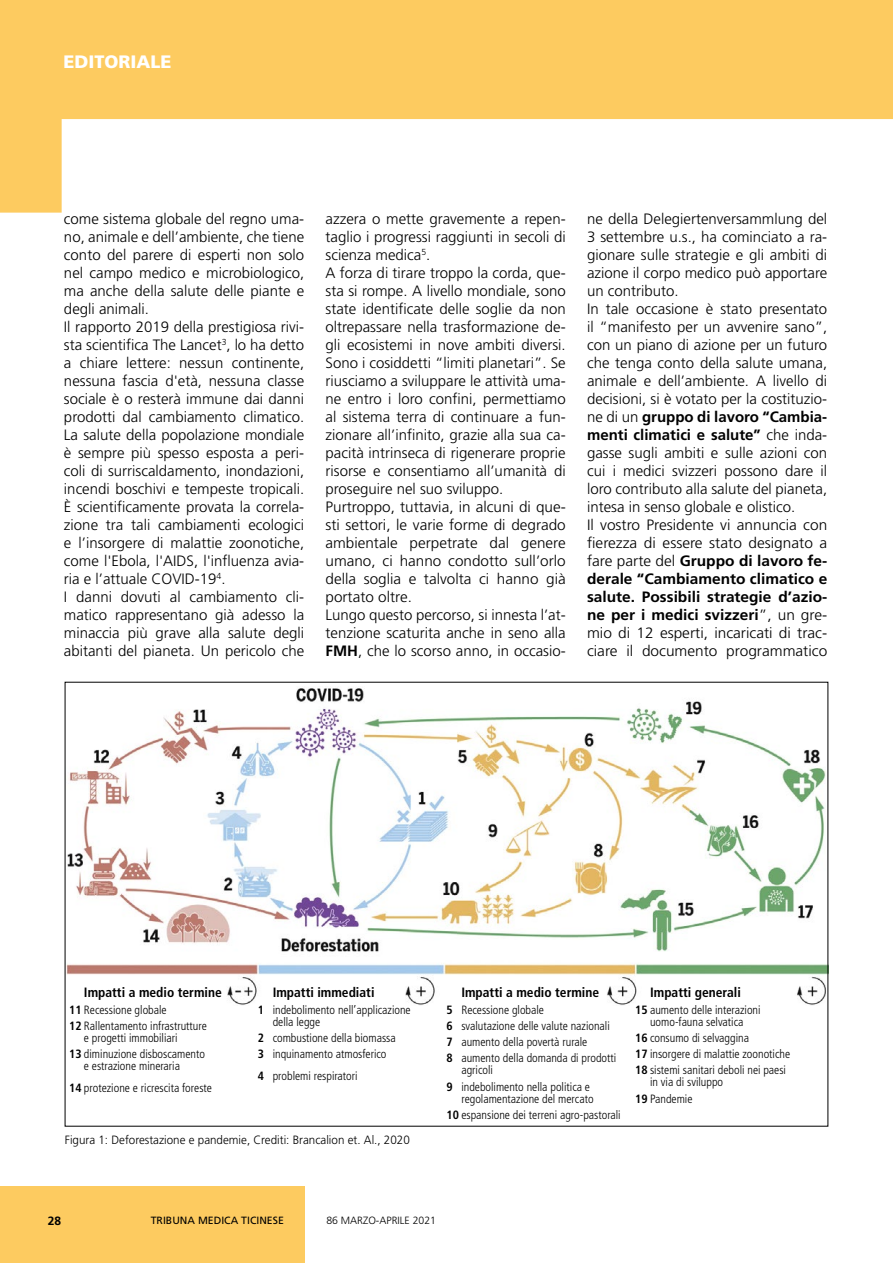
<style>
.page{position:relative;width:893px;height:1263px;background:#fff}
.page>*{position:absolute;margin:0;border:0;box-sizing:border-box;transform-origin:0 0}
.t1{font:900 18px "Frutiger";color:#fff}
.t2{font:300 15px/18px "Frutiger";color:#000}
.t3{font:700 condensed 13.5px "Frutiger";color:#000}
.t4{font:300 condensed 12px/16.2px "Frutiger";color:#000}
.t5{font:300 12px "Frutiger";color:#000}
.t6{font:700 12px "Frutiger";color:#000}
.t7{font:10.5px "Frutiger";color:#000}
.t8{font:300 10.5px "Frutiger";color:#000}
.s1{font-weight:700}
</style>
<div class="page">
<div style="left:0;top:1186px;width:305px;height:77px;background:#fdcb60"></div>
<svg style="left:0;top:0;width:893px;height:213px;fill:#fdcb60"></svg>
<img style="left:67px;top:688px;width:759px;height:318px">
<p class="t1" style="left:63px;top:51px;width:110px">EDITORIALE</p>
<p class="t2" style="left:64px;top:210px;width:242px">come sistema globale del regno uma&shy;no, animale e dell’ambiente, che tiene conto del parere di esperti non solo nel campo medico e microbiologico, ma anche della salute delle piante e degli animali.<br>Il rapporto 2019 della prestigiosa rivi&shy;sta scientifica The Lancet<sup>3</sup>, lo ha detto a chiare lettere: nessun continente, nessuna fascia d'età, nessuna classe sociale è o resterà immune dai danni prodotti dal cambiamento climatico.<br>La salute della popolazione mondiale è sempre più spesso esposta a peri&shy;coli di surriscaldamento, inondazioni, incendi boschivi e tempeste tropicali.<br>È scientificamente provata la correla&shy;zione tra tali cambiamenti ecologici e l’insorgere di malattie zoonotiche, come l'Ebola, l'AIDS, l'influenza avia&shy;ria e l’attuale COVID-19<sup>4</sup>.<br>I danni dovuti al cambiamento cli&shy;matico rappresentano già adesso la minaccia più grave alla salute degli abitanti del pianeta. Un pericolo che</p>
<p class="t2" style="left:325px;top:210px;width:242px">azzera o mette gravemente a repen&shy;taglio i progressi raggiunti in secoli di scienza medica<sup>5</sup>.<br>A forza di tirare troppo la corda, que&shy;sta si rompe. A livello mondiale, sono state identificate delle soglie da non oltrepassare nella trasformazione de&shy;gli ecosistemi in nove ambiti diversi.<br>Sono i cosiddetti “limiti planetari”. Se riusciamo a sviluppare le attività uma&shy;ne entro i loro confini, permettiamo al sistema terra di continuare a fun&shy;zionare all’infinito, grazie alla sua ca&shy;pacità intrinseca di rigenerare proprie risorse e consentiamo all’umanità di proseguire nel suo sviluppo.<br>Purtroppo, tuttavia, in alcuni di que&shy;sti settori, le varie forme di degrado ambientale perpetrate dal genere umano, ci hanno condotto sull’orlo della soglia e talvolta ci hanno già portato oltre.<br>Lungo questo percorso, si innesta l’at&shy;tenzione scaturita anche in seno alla <span class="s1">FMH</span>, che lo scorso anno, in occasio-</p>
<p class="t2" style="left:587px;top:210px;width:242px">ne della Delegiertenversammlung del 3 settembre u.s., ha cominciato a ra&shy;gionare sulle strategie e gli ambiti di azione il corpo medico può apportare un contributo.<br>In tale occasione è stato presentato il “manifesto per un avvenire sano”, con un piano di azione per un futuro che tenga conto della salute umana, animale e dell’ambiente. A livello di decisioni, si è votato per la costituzio&shy;ne di un <span class="s1">gruppo di lavoro “Cambia&shy;menti climatici e salute”</span> che inda&shy;gasse sugli ambiti e sulle azioni con cui i medici svizzeri possono dare il loro contributo alla salute del pianeta, intesa in senso globale e olistico.<br>Il vostro Presidente vi annuncia con fierezza di essere stato designato a fare parte del <span class="s1">Gruppo di lavoro fe&shy;derale “Cambiamento climatico e salute. Possibili strategie d’azio&shy;ne per i medici svizzeri</span>”, un gre&shy;mio di 12 esperti, incaricati di trac&shy;ciare il documento programmatico</p>
<p class="t3" style="left:84px;top:985px;width:139px">Impatti a medio termine</p>
<p class="t4" style="left:69px;top:1002px;width:139px"><span class="s1">11</span> Recessione globale<br><span class="s1">12</span> Rallentamento infrastrutture</p>
<p class="t4" style="left:69px;top:1030px;width:137px;text-indent:15px">e progetti immobiliari<br><span class="s1">13</span> diminuzione disboscamento</p>
<p class="t4" style="left:69px;top:1055px;width:144px;line-height:22.2px;text-indent:15px">e estrazione mineraria<br><span class="s1">14</span> protezione e ricrescita foreste</p>
<p class="t3" style="left:273px;top:985px;width:103px">Impatti immediati</p>
<p class="t4" style="left:273px;top:1004px;width:140px;line-height:12px;text-indent:-15px"><span class="s1">1</span> indebolimento nell’applicazione della legge</p>
<p class="t4" style="left:258px;top:1030px;width:140px"><span class="s1">2</span> combustione della biomassa<br><span class="s1">3</span> inquinamento atmosferico</p>
<p class="t4" style="left:258px;top:1068px;width:101px"><span class="s1">4</span> problemi respiratori</p>
<p class="t5" style="left:65px;top:1133px;width:346px">Figura 1: Deforestazione e pandemie, Crediti: Brancalion et. Al., 2020</p>
<p class="t3" style="left:461px;top:985px;width:139px">Impatti a medio termine</p>
<p class="t4" style="left:446px;top:1002px;width:171px"><span class="s1">5</span> Recessione globale<br><span class="s1">6</span> svalutazione delle valute nazionali<br><span class="s1">7</span> aumento della povertà rurale<br><span class="s1">8</span> aumento della domanda di prodotti</p>
<p class="t4" style="left:446px;top:1062px;width:145px;text-indent:15px">agricoli<br><span class="s1">9</span> indebolimento nella politica e</p>
<p class="t4" style="left:446px;top:1091px;width:176px;text-indent:15px">regolamentazione del mercato<br><span class="s1">10</span> espansione dei terreni agro-pastorali</p>
<p class="t3" style="left:650px;top:985px;width:92px">Impatti generali</p>
<p class="t4" style="left:635px;top:1004px;width:127px;line-height:12px;text-align:center"><span class="s1">15</span> aumento delle interazioni uomo-fauna selvatica</p>
<p class="t4" style="left:635px;top:1030px;width:156px"><span class="s1">16</span> consumo di selvaggina<br><span class="s1">17</span> insorgere di malattie zoonotiche<br><span class="s1">18</span> sistemi sanitari deboli nei paesi</p>
<p class="t4" style="left:635px;top:1074px;width:90px;text-indent:15px">in via di sviluppo<br><span class="s1">19</span> Pandemie</p>
<p class="t6" style="left:48px;top:1214px;width:15px">28</p>
<p class="t7" style="left:151px;top:1214px;width:135px">TRIBUNA MEDICA TICINESE</p>
<p class="t8" style="left:326px;top:1214px;width:111px">86 MARZO-APRILE 2021</p>
</div>
